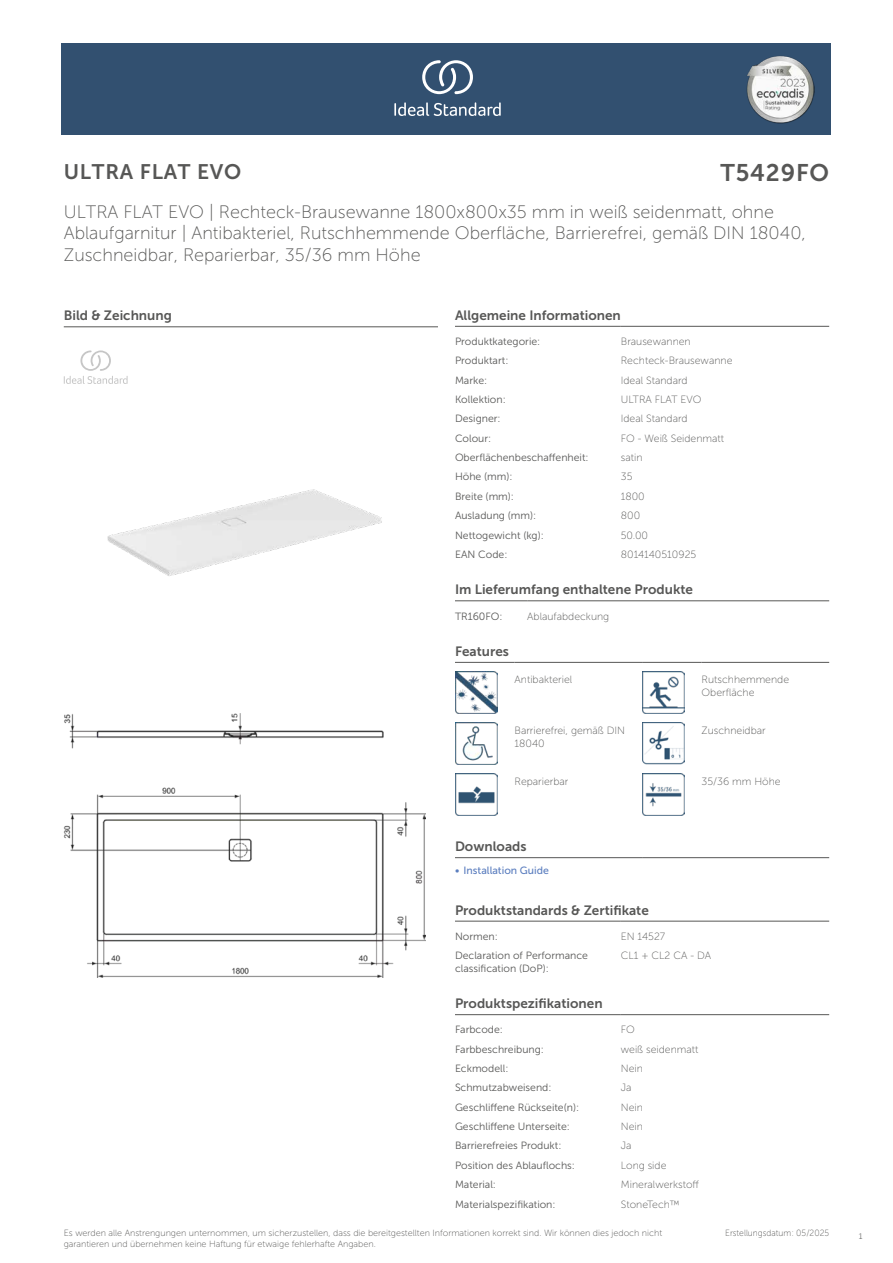
<style>
.page{position:relative;width:893px;height:1263px;background:#fff}
.page>*{position:absolute;margin:0;border:0;box-sizing:border-box;transform-origin:0 0}
.t1{font:24px "Museo Sans 700";letter-spacing:.035em;color:#575756}
.t2{font:21px "Museo Sans 700";letter-spacing:.035em;color:#575756}
.t3{font:18px/21.6px "Museo Sans 100";color:#575756}
.t4{font:13.5px "Museo Sans 700";color:#575756}
.t5{font:10.5px/12.6px "Museo Sans 300";color:#575756}
.t6{font:10.5px/12.6px "Museo Sans 100";color:#575756}
.t7{font:10.5px "Museo Sans 500";color:#5b7ebf}
.t8{font:9px/10.8px "Museo Sans 100";color:#575756}
.t9{font:9px "Museo Sans 100";color:#575756;scale:.95 1}
.t10{font:300 9px "Calibri";color:#575756;scale:.95 1}
</style>
<div class="page">
<div style="left:62px;top:43px;width:769px;height:91px;background:#325070"></div>
<hr style="left:455px;top:326px;width:166px;height:1px;background:#575756">
<hr style="left:621px;top:326px;width:208px;height:1px;background:#575756">
<hr style="left:455px;top:600px;width:72px;height:1px;background:#575756">
<hr style="left:527px;top:600px;width:302px;height:1px;background:#575756">
<hr style="left:455px;top:662px;width:59px;height:1px;background:#575756">
<hr style="left:514px;top:662px;width:128px;height:1px;background:#575756">
<hr style="left:642px;top:662px;width:60px;height:1px;background:#575756">
<hr style="left:702px;top:662px;width:127px;height:1px;background:#575756">
<img style="left:455px;top:671px;width:42px;height:43px">
<img style="left:642px;top:671px;width:43px;height:43px">
<img style="left:455px;top:722px;width:42px;height:43px">
<img style="left:643px;top:722px;width:41px;height:43px">
<img style="left:455px;top:773px;width:42px;height:43px">
<img style="left:642px;top:773px;width:43px;height:43px">
<hr style="left:455px;top:857px;width:187px;height:1px;background:#575756">
<hr style="left:642px;top:857px;width:187px;height:1px;background:#575756">
<hr style="left:455px;top:921px;width:166px;height:1px;background:#575756">
<hr style="left:621px;top:921px;width:208px;height:1px;background:#575756">
<hr style="left:455px;top:1014px;width:166px;height:1px;background:#575756">
<hr style="left:621px;top:1014px;width:208px;height:1px;background:#575756">
<img style="left:64px;top:714px;width:361px;height:263px">
<hr style="left:64px;top:327px;width:374px;height:1px;background:#575756">
<svg style="left:64px;top:350px;width:64px;height:34px"></svg>
<img style="left:107px;top:489px;width:275px;height:87px">
<svg style="left:394px;top:102px;width:107px;height:14px"></svg>
<svg style="left:422px;top:60px;width:51px;height:34px"></svg>
<img style="left:746px;top:56px;width:68px;height:67px">
<h2 class="t2" style="left:64px;top:160px;width:179px">ULTRA FLAT EVO</h2>
<h1 class="t1" style="left:720px;top:160px;width:110px">T5429FO</h1>
<h3 class="t3" style="left:64px;top:201px;width:744px">ULTRA FLAT EVO | Rechteck-Brausewanne 1800x800x35 mm in weiß seidenmatt, ohne<br>Ablaufgarnitur | Antibakteriel, Rutschhemmende Oberfläche, Barrierefrei, gemäß DIN 18040,<br>Zuschneidbar, Reparierbar, 35/36 mm Höhe</h3>
<p class="t4" style="left:64px;top:308px;width:110px">Bild &amp; Zeichnung</p>
<p class="t4" style="left:455px;top:308px;width:167px">Allgemeine Informationen</p>
<p class="t5" style="left:455px;top:335px;width:87px">Produktkategorie:</p>
<p class="t6" style="left:621px;top:335px;width:71px">Brausewannen</p>
<p class="t5" style="left:455px;top:354px;width:55px">Produktart:</p>
<p class="t6" style="left:621px;top:355px;width:113px">Rechteck-Brausewanne</p>
<p class="t5" style="left:455px;top:374px;width:34px">Marke:</p>
<p class="t6" style="left:621px;top:374px;width:68px">Ideal Standard</p>
<p class="t5" style="left:455px;top:393px;width:52px">Kollektion:</p>
<p class="t6" style="left:621px;top:393px;width:82px">ULTRA FLAT EVO</p>
<p class="t5" style="left:455px;top:413px;width:47px">Designer:</p>
<p class="t6" style="left:621px;top:413px;width:68px">Ideal Standard</p>
<p class="t5" style="left:455px;top:432px;width:38px">Colour:</p>
<p class="t6" style="left:621px;top:432px;width:105px">FO - Weiß Seidenmatt</p>
<p class="t5" style="left:455px;top:451px;width:135px">Oberflächenbeschaffenheit:</p>
<p class="t6" style="left:621px;top:451px;width:23px">satin</p>
<p class="t5" style="left:455px;top:471px;width:59px">Höhe (mm):</p>
<p class="t6" style="left:621px;top:471px;width:13px">35</p>
<p class="t5" style="left:455px;top:490px;width:61px">Breite (mm):</p>
<p class="t6" style="left:621px;top:490px;width:26px">1800</p>
<p class="t5" style="left:455px;top:509px;width:83px">Ausladung (mm):</p>
<p class="t6" style="left:621px;top:509px;width:21px">800</p>
<p class="t5" style="left:455px;top:529px;width:90px">Nettogewicht (kg):</p>
<p class="t6" style="left:621px;top:529px;width:29px">50.00</p>
<p class="t5" style="left:455px;top:548px;width:54px">EAN Code:</p>
<p class="t6" style="left:621px;top:548px;width:77px">8014140510925</p>
<p class="t4" style="left:455px;top:582px;width:240px">Im Lieferumfang enthaltene Produkte</p>
<p class="t5" style="left:455px;top:610px;width:49px">TR160FO:</p>
<p class="t6" style="left:527px;top:610px;width:84px">Ablaufabdeckung</p>
<p class="t4" style="left:455px;top:644px;width:55px">Features</p>
<p class="t6" style="left:514px;top:673px;width:59px">Antibakteriel</p>
<p class="t6" style="left:702px;top:673px;width:89px">Rutschhemmende<br>Oberfläche</p>
<p class="t6" style="left:514px;top:724px;width:112px">Barrierefrei, gemäß DIN<br>18040</p>
<p class="t6" style="left:702px;top:724px;width:66px">Zuschneidbar</p>
<p class="t6" style="left:514px;top:775px;width:55px">Reparierbar</p>
<p class="t6" style="left:702px;top:775px;width:81px">35/36 mm Höhe</p>
<p class="t4" style="left:455px;top:839px;width:73px">Downloads</p>
<p class="t7" style="left:455px;top:865px;width:95px">• Installation Guide</p>
<p class="t4" style="left:455px;top:902px;width:195px">Produktstandards &amp; Zertifikate</p>
<p class="t5" style="left:455px;top:930px;width:44px">Normen:</p>
<p class="t6" style="left:621px;top:930px;width:46px">EN 14527</p>
<p class="t5" style="left:455px;top:949px;width:135px">Declaration of Performance classification (DoP):</p>
<p class="t6" style="left:621px;top:949px;width:92px">CL1 + CL2 CA - DA</p>
<p class="t4" style="left:455px;top:996px;width:149px">Produktspezifikationen</p>
<p class="t5" style="left:455px;top:1023px;width:49px">Farbcode:</p>
<p class="t6" style="left:621px;top:1023px;width:16px">FO</p>
<p class="t5" style="left:455px;top:1043px;width:90px">Farbbeschreibung:</p>
<p class="t6" style="left:621px;top:1043px;width:79px">weiß seidenmatt</p>
<p class="t5" style="left:455px;top:1062px;width:55px">Eckmodell:</p>
<p class="t6" style="left:621px;top:1062px;width:24px">Nein</p>
<p class="t5" style="left:455px;top:1081px;width:98px">Schmutzabweisend:</p>
<p class="t6" style="left:621px;top:1082px;width:12px">Ja</p>
<p class="t5" style="left:455px;top:1101px;width:126px">Geschliffene Rückseite(n):</p>
<p class="t6" style="left:621px;top:1101px;width:24px">Nein</p>
<p class="t5" style="left:455px;top:1120px;width:116px">Geschliffene Unterseite:</p>
<p class="t6" style="left:621px;top:1120px;width:24px">Nein</p>
<p class="t5" style="left:455px;top:1140px;width:108px">Barrierefreies Produkt:</p>
<p class="t6" style="left:621px;top:1140px;width:12px">Ja</p>
<p class="t5" style="left:455px;top:1159px;width:121px">Position des Ablauflochs:</p>
<p class="t6" style="left:621px;top:1159px;width:47px">Long side</p>
<p class="t5" style="left:455px;top:1178px;width:43px">Material:</p>
<p class="t6" style="left:621px;top:1178px;width:80px">Mineralwerkstoff</p>
<p class="t5" style="left:455px;top:1198px;width:102px">Materialspezifikation:</p>
<p class="t6" style="left:621px;top:1198px;width:60px">StoneTech™</p>
<p class="t8" style="left:64px;top:1227px;width:600px">Es werden alle Anstrengungen unternommen, um sicherzustellen, dass die bereitgestellten Informationen korrekt sind. Wir können dies jedoch nicht garantieren und übernehmen keine Haftung für etwaige fehlerhafte Angaben.</p>
<p class="t9" style="left:725px;top:1228px;width:111px">Erstellungsdatum: 05/2025</p>
<p class="t10" style="left:858px;top:1230px;width:6px">1</p>
</div>
